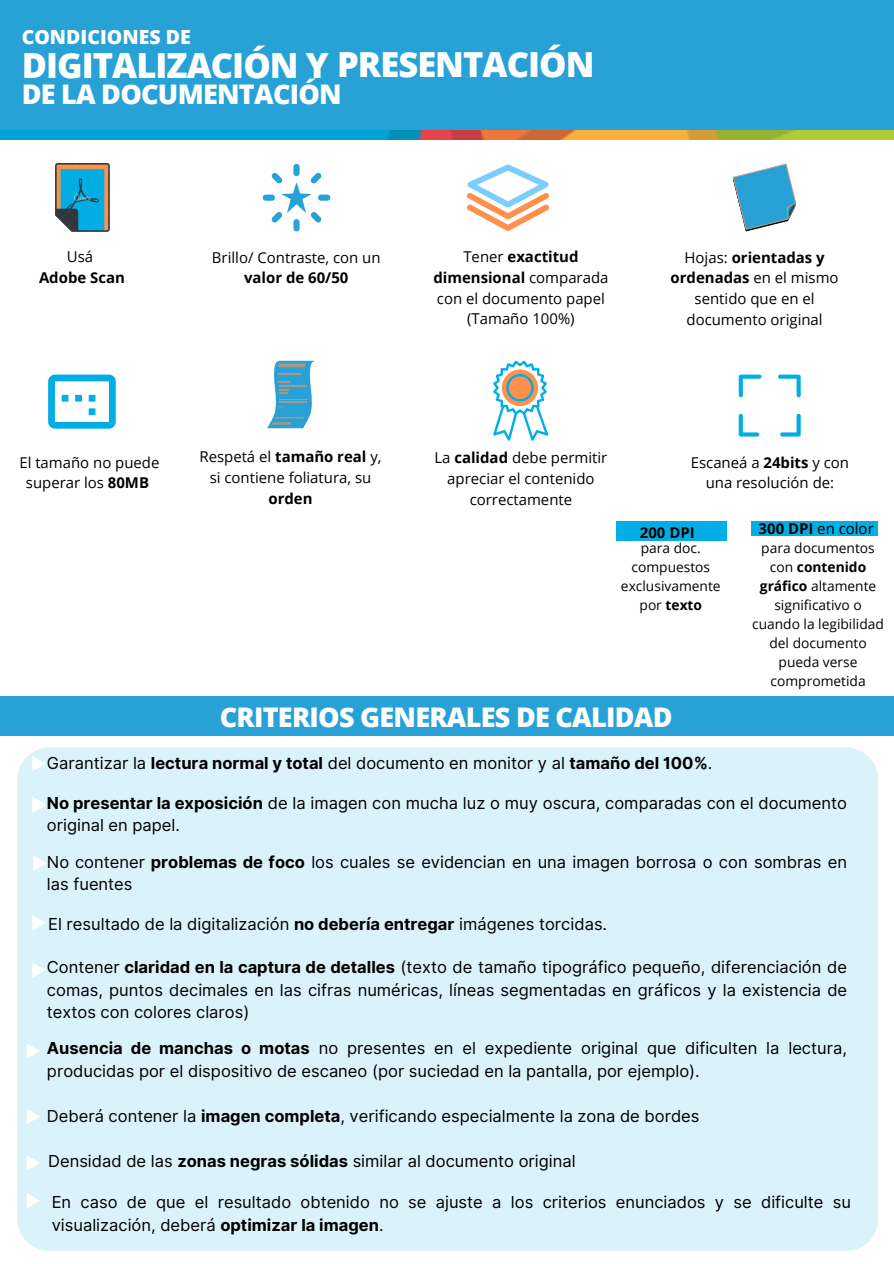
<style>
.page{position:relative;width:894px;height:1264px;background:#fff}
.page>*{position:absolute;margin:0;border:0;box-sizing:border-box;transform-origin:0 0}
.t1{font:800 34.5px "Open Sans";letter-spacing:-.025em;color:#fff}
.t2{font:800 27px "Open Sans";letter-spacing:-.025em;color:#fff}
.t3{font:800 19.5px "Open Sans";color:#fff}
.t4{font:16.5px/22.5px "Inter";color:#000}
.t5{font:14.85px/20.7px "Open Sans";color:#000;text-align:center}
.t6{font:700 14.85px "Open Sans";color:#000}
.t7{font:13.8px/18.9px "Open Sans";color:#000;text-align:center}
.s1{font-weight:700}
</style>
<div class="page">
<div style="left:0;top:0;width:893px;height:130px;background:#28a2d6"></div>
<svg style="left:262px;top:164px;width:68px;height:67px"></svg>
<svg style="left:732px;top:164px;width:63px;height:67px"></svg>
<img style="left:55px;top:164px;width:54px;height:67px">
<svg style="left:780px;top:414px;width:20px;height:22px"></svg>
<svg style="left:738px;top:414px;width:21px;height:22px"></svg>
<svg style="left:778px;top:374px;width:22px;height:23px"></svg>
<svg style="left:738px;top:374px;width:23px;height:23px"></svg>
<div style="left:751px;top:521px;width:126px;height:14px;background:#00ade4"></div>
<div style="left:616px;top:521px;width:110px;height:19px;background:#00ade4"></div>
<svg style="left:48px;top:374px;width:68px;height:54px"></svg>
<svg style="left:493px;top:361px;width:55px;height:79px"></svg>
<svg style="left:267px;top:361px;width:48px;height:67px"></svg>
<svg style="left:467px;top:164px;width:82px;height:67px"></svg>
<img style="left:0;top:130px;width:893px;height:9px">
<div style="left:0;top:696px;width:893px;height:40px;background:#28a2d6"></div>
<div style="left:17px;top:747px;width:861px;height:503px;background:#daf3fb;border-radius:32px"></div>
<svg style="left:32px;top:756px;width:14px;height:15px"></svg>
<svg style="left:32px;top:797px;width:14px;height:16px"></svg>
<svg style="left:33px;top:856px;width:14px;height:15px"></svg>
<svg style="left:32px;top:915px;width:14px;height:15px"></svg>
<svg style="left:32px;top:962px;width:13px;height:15px"></svg>
<svg style="left:27px;top:1044px;width:13px;height:14px"></svg>
<svg style="left:27px;top:1109px;width:13px;height:15px"></svg>
<svg style="left:27px;top:1155px;width:13px;height:15px"></svg>
<svg style="left:27px;top:1193px;width:13px;height:15px"></svg>
<p class="t3" style="left:22px;top:23px;width:170px">CONDICIONES DE</p>
<p class="t1" style="left:22px;top:42px;width:574px">DIGITALIZACIÓN Y PRESENTACIÓN</p>
<p class="t2" style="left:22px;top:75px;width:321px">DE LA DOCUMENTACIÓN</p>
<p class="t5" style="left:67px;top:246px;width:28px">Usá</p>
<p class="t6" style="left:39px;top:267px;width:87px">Adobe Scan</p>
<p class="t5" style="left:212px;top:247px;width:170px">Brillo/ Contraste, con un <span class="s1">valor de 60/50</span></p>
<p class="t5" style="left:433px;top:246px;width:177px">Tener <span class="s1">exactitud dimensional</span> comparada con el documento papel (Tamaño 100%)</p>
<p class="t5" style="left:670px;top:247px;width:169px">Hojas: <span class="s1">orientadas y ordenadas</span> en el mismo sentido que en el documento original</p>
<p class="t5" style="left:199px;top:446px;width:183px">Respetá el <span class="s1">tamaño real</span> y, si contiene foliatura, su <span class="s1">orden</span></p>
<p class="t5" style="left:19px;top:451px;width:141px">El tamaño no puede superar los <span class="s1">80MB</span></p>
<p class="t5" style="left:434px;top:447px;width:174px">La <span class="s1">calidad</span> debe permitir apreciar el contenido correctamente</p>
<p class="t5" style="left:690px;top:451px;width:160px">Escaneá a <span class="s1">24bits</span> y con una resolución de:</p>
<p class="t6" style="left:639px;top:521px;width:56px">200 DPI</p>
<p class="t5" style="left:758px;top:518px;width:117px"><span class="s1">300 DPI</span> en color</p>
<p class="t7" style="left:620px;top:538px;width:101px">para doc. compuestos exclusivamente por <span class="s1">texto</span></p>
<p class="t7" style="left:751px;top:538px;width:133px">para documentos con <span class="s1">contenido gráfico</span> altamente significativo o cuando la legibilidad del documento pueda verse comprometida</p>
<p class="t2" style="left:220px;top:697px;width:454px">CRITERIOS GENERALES DE CALIDAD</p>
<p class="t4" style="left:47px;top:752px;width:666px">Garantizar la <span class="s1">lectura normal y total</span> del documento en monitor y al <span class="s1">tamaño del 100%</span>.</p>
<p class="t4" style="left:47px;top:791px;width:801px"><span class="s1">No presentar la exposición</span> de la imagen con mucha luz o muy oscura, comparadas con el documento original en papel.</p>
<p class="t4" style="left:47px;top:850px;width:801px">No contener <span class="s1">problemas de foco</span> los cuales se evidencian en una imagen borrosa o con sombras en las fuentes</p>
<p class="t4" style="left:48px;top:912px;width:560px">El resultado de la digitalización <span class="s1">no debería entregar</span> imágenes torcidas.</p>
<p class="t4" style="left:47px;top:955px;width:801px;text-align:justify">Contener <span class="s1">claridad en la captura de detalles</span> (texto de tamaño tipográfico pequeño, diferenciación de comas, puntos decimales en las cifras numéricas, líneas segmentadas en gráficos y la existencia de textos con colores claros)</p>
<p class="t4" style="left:47px;top:1037px;width:801px"><span class="s1">Ausencia de manchas o motas</span> no presentes en el expediente original que dificulten la lectura, producidas por el dispositivo de escaneo (por suciedad en la pantalla, por ejemplo).</p>
<p class="t4" style="left:47px;top:1104px;width:653px">Deberá contener la <span class="s1">imagen completa</span>, verificando especialmente la zona de bordes</p>
<p class="t4" style="left:48px;top:1149px;width:529px">Densidad de las <span class="s1">zonas negras sólidas</span> similar al documento original</p>
<p class="t4" style="left:52px;top:1190px;width:800px">En caso de que el resultado obtenido no se ajuste a los criterios enunciados y se dificulte su visualización, deberá <span class="s1">optimizar la imagen</span>.</p>
</div>
